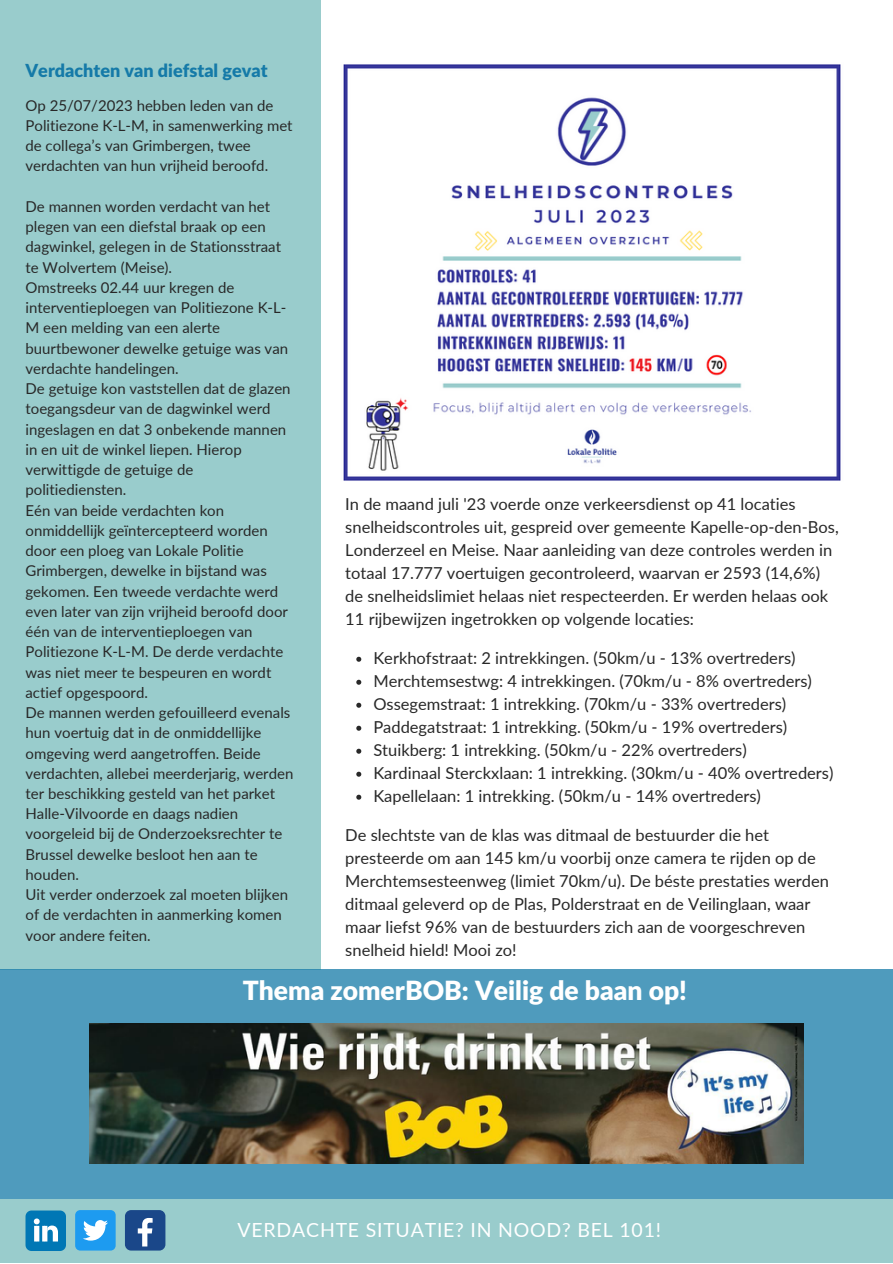
<style>
.page{position:relative;width:893px;height:1264px;background:#fff}
.page>*{position:absolute;margin:0;border:0;box-sizing:border-box;transform-origin:0 0}
.t1{font:800 27px "Lato Latin";color:#fff}
.t2{font:900 26.4px "Lato Latin";color:#fff}
.t3{font:19.5px "Lato";letter-spacing:.04em;color:#fff}
.t4{font:900 18px "Lato Latin";color:#157aa8}
.t5{font:16.5px/23px "Lato";color:#282828}
.t6{font:15px/20.2px "Lato";color:#282828}
</style>
<div class="page">
<img style="left:343px;top:64px;width:498px;height:417px">
<div style="left:0;top:0;width:320px;height:969px;background:#9cc"></div>
<div style="left:0;top:969px;width:892px;height:229px;background:#4f9bbd"></div>
<div style="left:0;top:1198px;width:892px;height:64px;background:#9cc"></div>
<div style="left:125px;top:1209px;width:40px;height:41px;background:#1a4789;border-radius:6px"></div>
<svg style="left:138px;top:1218px;width:15px;height:28px"></svg>
<div style="left:75px;top:1209px;width:41px;height:41px;background:#1d9bf0;border-radius:5px"></div>
<svg style="left:83px;top:1220px;width:25px;height:20px"></svg>
<svg style="left:25px;top:1210px;width:41px;height:40px"></svg>
<img style="left:89px;top:1023px;width:714px;height:140px">
<svg style="left:356px;top:656px;width:5px;height:5px"></svg>
<svg style="left:356px;top:679px;width:5px;height:5px"></svg>
<svg style="left:356px;top:702px;width:5px;height:5px"></svg>
<svg style="left:356px;top:725px;width:5px;height:5px"></svg>
<svg style="left:356px;top:748px;width:5px;height:5px"></svg>
<svg style="left:356px;top:771px;width:5px;height:5px"></svg>
<svg style="left:356px;top:794px;width:5px;height:5px"></svg>
<p class="t4" style="left:25px;top:63px;width:244px">Verdachten van diefstal gevat</p>
<p class="t6" style="left:25px;top:95px;width:269px">Op 25/07/2023 hebben leden van de Politiezone K-L-M, in samenwerking met de collega’s van Grimbergen, twee verdachten van hun vrijheid beroofd.</p>
<p class="t6" style="left:25px;top:196px;width:257px">De mannen worden verdacht van het plegen van een diefstal braak op een dagwinkel, gelegen in de Stationsstraat te Wolvertem (Meise).</p>
<p class="t6" style="left:25px;top:277px;width:264px">Omstreeks 02.44 uur kregen de interventieploegen van Politiezone K-L-<br>M een melding van een alerte buurtbewoner dewelke getuige was van verdachte handelingen.</p>
<p class="t6" style="left:25px;top:378px;width:266px">De getuige kon vaststellen dat de glazen toegangsdeur van de dagwinkel werd ingeslagen en dat 3 onbekende mannen in en uit de winkel liepen. Hierop verwittigde de getuige de politiediensten.</p>
<p class="t6" style="left:25px;top:499px;width:264px">Eén van beide verdachten kon onmiddellijk geïntercepteerd worden door een ploeg van Lokale Politie Grimbergen, dewelke in bijstand was gekomen. Een tweede verdachte werd even later van zijn vrijheid beroofd door één van de interventieploegen van Politiezone K-L-M. De derde verdachte was niet meer te bespeuren en wordt actief opgespoord.</p>
<p class="t6" style="left:25px;top:702px;width:269px">De mannen werden gefouilleerd evenals hun voertuig dat in de onmiddellijke omgeving werd aangetroffen. Beide verdachten, allebei meerderjarig, werden ter beschikking gesteld van het parket Halle-Vilvoorde en daags nadien voorgeleid bij de Onderzoeksrechter te Brussel dewelke besloot hen aan te houden.</p>
<p class="t6" style="left:25px;top:884px;width:264px">Uit verder onderzoek zal moeten blijken of de verdachten in aanmerking komen voor andere feiten.</p>
<p class="t2" style="left:243px;top:978px;width:446px">Thema zomerBOB: Veilig de baan op!</p>
<p class="t5" style="left:345px;top:492px;width:495px">In de maand juli '23 voerde onze verkeersdienst op 41 locaties snelheidscontroles uit, gespreid over gemeente Kapelle-op-den-Bos, Londerzeel en Meise. Naar aanleiding van deze controles werden in totaal 17.777 voertuigen gecontroleerd, waarvan er 2593 (14,6%) de snelheidslimiet helaas niet respecteerden. Er werden helaas ook 11 rijbewijzen ingetrokken op volgende locaties:</p>
<p class="t5" style="left:373px;top:646px;width:423px">Kerkhofstraat: 2 intrekkingen. (50km/u - 13% overtreders)</p>
<p class="t5" style="left:373px;top:669px;width:440px">Merchtemsestwg: 4 intrekkingen. (70km/u - 8% overtreders)</p>
<p class="t5" style="left:373px;top:692px;width:414px">Ossegemstraat: 1 intrekking. (70km/u - 33% overtreders)</p>
<p class="t5" style="left:373px;top:715px;width:415px">Paddegatstraat: 1 intrekking. (50km/u - 19% overtreders)</p>
<p class="t5" style="left:373px;top:737px;width:375px">Stuikberg: 1 intrekking. (50km/u - 22% overtreders)</p>
<p class="t5" style="left:373px;top:760px;width:461px">Kardinaal Sterckxlaan: 1 intrekking. (30km/u - 40% overtreders)</p>
<p class="t5" style="left:373px;top:783px;width:389px">Kapellelaan: 1 intrekking. (50km/u - 14% overtreders)</p>
<p class="t5" style="left:345px;top:822px;width:485px">De slechtste van de klas was ditmaal de bestuurder die het presteerde om aan 145 km/u voorbij onze camera te rijden op de Merchtemsesteenweg (limiet 70km/u). De béste prestaties werden ditmaal geleverd op de Plas, Polderstraat en de Veilinglaan, waar maar liefst 96% van de bestuurders zich aan de voorgeschreven snelheid hield! Mooi zo!</p>
<p class="t1" style="left:220px;top:1211px;width:453px">Verdachte situatie? In nood? Bel 101!</p>
<p class="t3" style="left:237px;top:1217px;width:425px">VERDACHTE SITUATIE? IN NOOD? BEL 101!</p>
</div>
